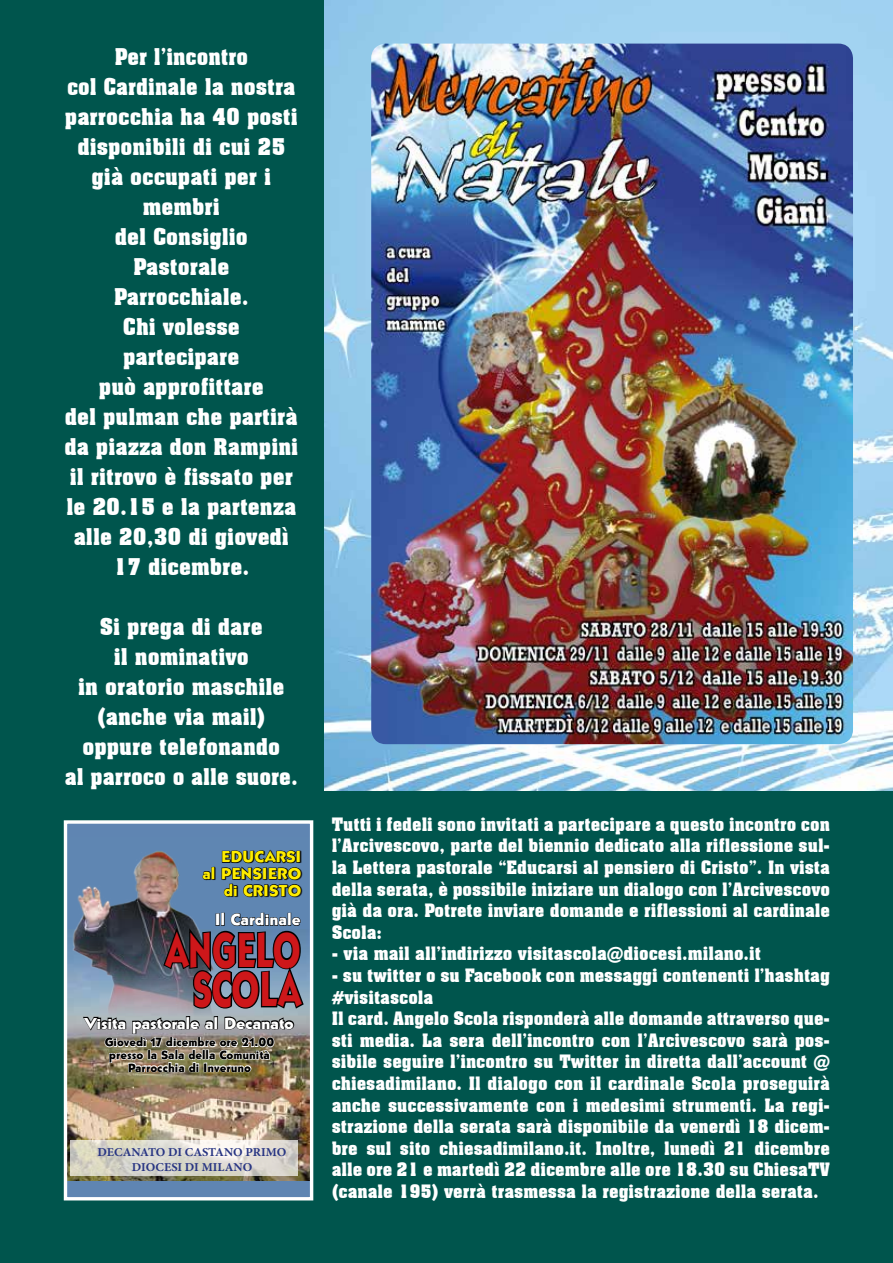
<style>
.page{position:relative;width:893px;height:1263px;background:#00554d}
.page>*{position:absolute;margin:0;border:0;box-sizing:border-box;transform-origin:0 0}
.t1{font:49.2px/39.3px "Grizzly IT Cby BT";color:#cd171a;text-align:center;scale:.69 1}
.t2{font:700 22.5px/30px "Aachen BT";color:#fff;text-align:center;scale:.9 1}
.t3{font:700 22.5px/30px "Aachen BT";color:#fff;text-align:center;scale:.93 1}
.t4{font:700 18px/21.6px "Aachen BT";color:#fff;text-align:justify;scale:.93 1}
.t5{font:16.35px "Grizzly IT Cby BT";color:#fff}
.t6{font:15.9px/16.8px "Grizzly IT Cby BT";color:#ffed00;text-align:right}
.t7{font:15.9px "Grizzly IT Cby BT";letter-spacing:-.015em;color:#fff;scale:1.1 1}
.t8{font:12.15px/12.6px "Grizzly IT Cby BT";color:#000;text-align:center}
.t9{font:700 12.15px/14.5px "Minion Pro";letter-spacing:-.005em;color:#283583;text-align:center}
</style>
<div class="page">
<hr style="left:892px;top:804px;width:1px;height:459px;background:#90d4f6">
<img style="left:324px;top:0;width:569px;height:790px">
<img style="left:371px;top:44px;width:482px;height:700px">
<div style="left:65px;top:822px;width:247px;height:377px;background:#5f85b2"></div>
<img style="left:68px;top:945px;width:241px;height:235px">
<img style="left:72px;top:851px;width:111px;height:165px">
<svg style="left:70px;top:1141px;width:228px;height:35px;background:#dcd9cf"></svg>
<svg style="left:202px;top:867px;width:13px;height:13px"></svg>
<svg style="left:221px;top:850px;width:80px;height:47px"></svg>
<img style="left:82px;top:913px;width:223px;height:161px">
<div style="left:64px;top:820px;width:249px;height:380px;border:3px solid #fff"></div>
<p class="t2" style="left:64px;top:41px;width:261px">Per l’incontro<br>col Cardinale la nostra parrocchia ha 40 posti disponibili di cui 25 già occupati per i membri<br>del Consiglio<br>Pastorale<br>Parrocchiale.<br>Chi volesse partecipare<br>può approfittare<br>del pulman che partirà da piazza don Rampini il ritrovo è fissato per le 20.15 e la partenza alle 20,30 di giovedì<br>17 dicembre.</p>
<p class="t3" style="left:65px;top:611px;width:252px">Si prega di dare<br>il nominativo<br>in oratorio maschile (anche via mail) oppure telefonando<br>al parroco o alle suore.</p>
<p class="t6" style="left:203px;top:848px;width:100px">EDUCARSI<br>al PENSIERO di CRISTO</p>
<p class="t5" style="left:215px;top:909px;width:87px">Il Cardinale</p>
<h1 class="t1" style="left:166px;top:931px;width:196px">ANGELO<br>SCOLA</h1>
<p class="t7" style="left:85px;top:1013px;width:191px">Visita pastorale al Decanato</p>
<p class="t8" style="left:105px;top:1036px;width:171px">Giovedì 17 dicembre ore 21.00 presso la Sala della Comunità<br>Parrocchia di Inveruno</p>
<p class="t9" style="left:98px;top:1145px;width:190px">DECANATO DI CASTANO PRIMO<br>DIOCESI DI MILANO</p>
<p class="t4" style="left:332px;top:813px;width:537px">Tutti i fedeli sono invitati a partecipare a questo incontro con l’Arcivescovo, parte del biennio dedicato alla riflessione sul&shy;la Lettera pastorale “Educarsi al pensiero di Cristo”. In vista della serata, è possibile iniziare un dialogo con l’Arcivescovo già da ora. Potrete inviare domande e riflessioni al cardinale Scola:</p>
<p class="t4" style="left:332px;top:943px;width:463px">- via mail all’indirizzo visitascola@diocesi.milano.it</p>
<p class="t4" style="left:332px;top:964px;width:537px;text-align:left">- su twitter o su Facebook con messaggi contenenti l’hashtag #visitascola<br>Il card. Angelo Scola risponderà alle domande attraverso que&shy;sti media. La sera dell’incontro con l’Arcivescovo sarà pos&shy;sibile seguire l’incontro su Twitter in diretta dall’account @ chiesadimilano. Il dialogo con il cardinale Scola proseguirà anche successivamente con i medesimi strumenti. La regi&shy;strazione della serata sarà disponibile da venerdì 18 dicem&shy;bre sul sito chiesadimilano.it. Inoltre, lunedì 21 dicembre alle ore 21 e martedì 22 dicembre alle ore 18.30 su ChiesaTV (canale 195) verrà trasmessa la registrazione della serata.</p>
</div>
